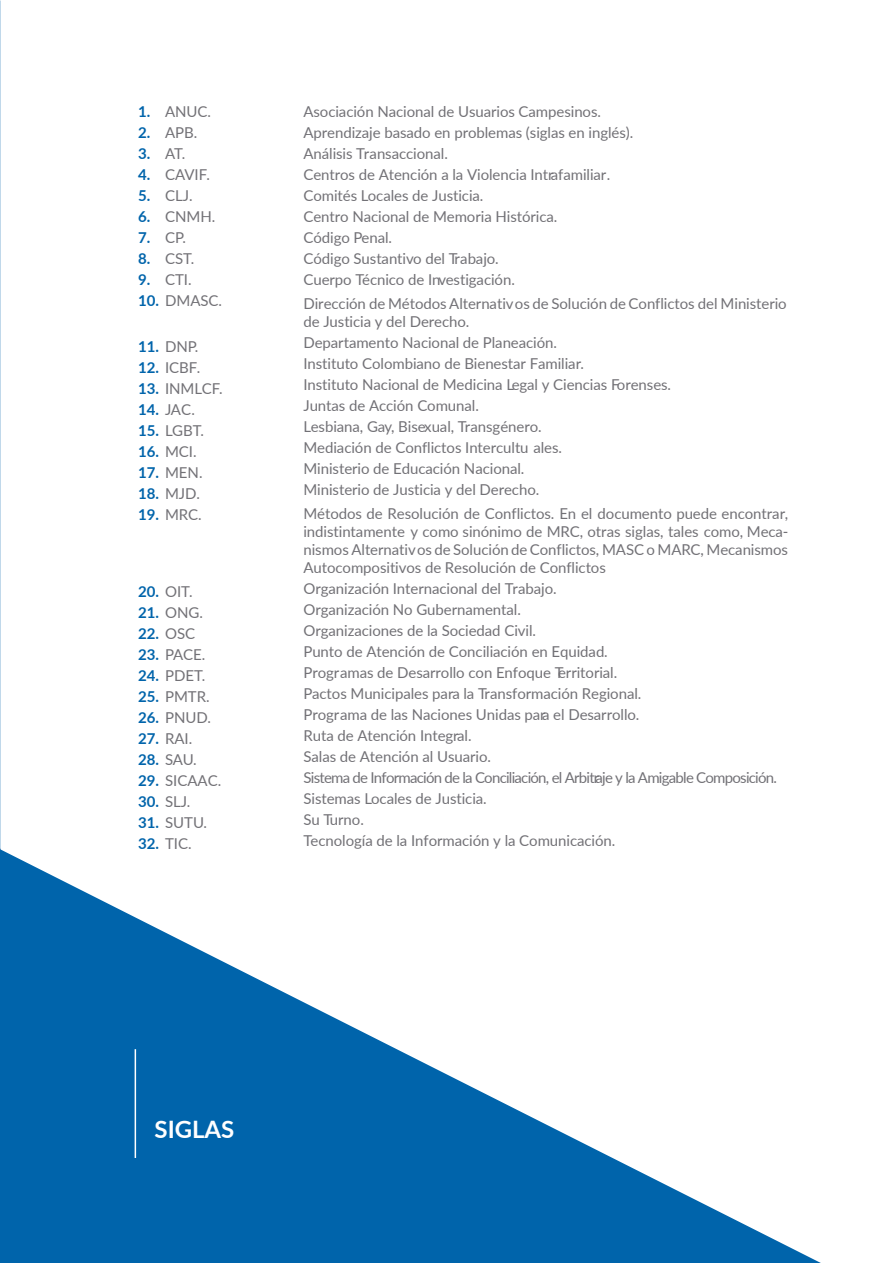
<style>
.page{position:relative;width:893px;height:1263px;background:#fff}
.page>*{position:absolute;margin:0;border:0;box-sizing:border-box;transform-origin:0 0}
.t1{font:700 24px "Lato";color:#fff}
.t2{font:15px/21px "Lato";letter-spacing:-.005em;color:#727176}
.t3{font:700 15px "Lato";color:#0064ab}
.s1{font-weight:700;color:#0064ab}
.s2{font-weight:400;color:#727176}
</style>
<div class="page">
<svg style="left:0;top:849px;width:821px;height:414px"></svg>
<hr style="left:135px;top:1049px;width:1px;height:109px;background:#fff">
<p class="t2" style="left:138px;top:100px;width:75px"><span class="s1">1.</span> ANUC.</p>
<p class="t2" style="left:138px;top:121px;width:61px"><span class="s1">2.</span> APB.</p>
<p class="t2" style="left:138px;top:142px;width:49px"><span class="s1">3.</span> AT.</p>
<p class="t2" style="left:138px;top:163px;width:73px"><span class="s1">4.</span> CAVIF.</p>
<p class="t2" style="left:138px;top:184px;width:56px"><span class="s1">5.</span> CLJ.</p>
<p class="t2" style="left:138px;top:205px;width:79px"><span class="s1">6.</span> CNMH.</p>
<p class="t2" style="left:138px;top:226px;width:50px"><span class="s1">7.</span> CP.</p>
<p class="t2" style="left:138px;top:247px;width:58px"><span class="s1">8.</span> CST.</p>
<p class="t2" style="left:138px;top:268px;width:55px"><span class="s1">9.</span> CTI.</p>
<p class="t2" style="left:138px;top:289px;width:86px"><span class="s1">10.</span> DMASC.</p>
<p class="t2" style="left:138px;top:335px;width:62px"><span class="s1">11.</span> DNP.</p>
<p class="t2" style="left:138px;top:356px;width:64px"><span class="s1">12.</span> ICBF.</p>
<p class="t2" style="left:138px;top:377px;width:86px"><span class="s1">13.</span> INMLCF.</p>
<p class="t2" style="left:138px;top:398px;width:58px"><span class="s1">14.</span> JAC.</p>
<p class="t2" style="left:138px;top:419px;width:67px"><span class="s1">15.</span> LGBT.</p>
<p class="t2" style="left:138px;top:440px;width:60px"><span class="s1">16.</span> MCI.</p>
<p class="t2" style="left:138px;top:461px;width:66px"><span class="s1">17.</span> MEN.</p>
<p class="t2" style="left:138px;top:482px;width:63px"><span class="s1">18.</span> MJD.</p>
<p class="t2" style="left:138px;top:503px;width:65px"><span class="s1">19.</span> MRC.</p>
<p class="t2" style="left:138px;top:581px;width:56px"><span class="s1">20.</span> OIT.</p>
<p class="t2" style="left:138px;top:602px;width:66px"><span class="s1">21.</span> ONG.</p>
<p class="t3" style="left:138px;top:623px;width:59px">22. <span class="s2">OSC</span></p>
<p class="t2" style="left:138px;top:644px;width:69px"><span class="s1">23.</span> PACE.</p>
<p class="t2" style="left:138px;top:665px;width:69px"><span class="s1">24.</span> PDET.</p>
<p class="t2" style="left:138px;top:686px;width:73px"><span class="s1">25.</span> PMTR.</p>
<p class="t2" style="left:138px;top:707px;width:74px"><span class="s1">26.</span> PNUD.</p>
<p class="t2" style="left:138px;top:728px;width:56px"><span class="s1">27.</span> RAI.</p>
<p class="t2" style="left:138px;top:749px;width:60px"><span class="s1">28.</span> SAU.</p>
<p class="t2" style="left:138px;top:770px;width:85px"><span class="s1">29.</span> SICAAC.</p>
<p class="t2" style="left:138px;top:791px;width:54px"><span class="s1">30.</span> SLJ.</p>
<p class="t2" style="left:138px;top:812px;width:70px"><span class="s1">31.</span> SUTU.</p>
<p class="t2" style="left:138px;top:833px;width:55px"><span class="s1">32.</span> TIC.</p>
<p class="t2" style="left:303px;top:100px;width:331px">Asociación Nacional de Usuarios Campesinos.<br>Aprendizaje basado en problemas (siglas en inglés).<br>Análisis Transaccional.<br>Centros de Atención a la Violencia Intrafamiliar.<br>Comités Locales de Justicia.<br>Centro Nacional de Memoria Histórica.<br>Código Penal.<br>Código Sustantivo del Trabajo.<br>Cuerpo Técnico de Investigación.</p>
<p class="t2" style="left:303px;top:294px;width:485px;line-height:18px">Dirección de Métodos Alternativos de Solución de Conflictos del Ministerio de Justicia y del Derecho.</p>
<p class="t2" style="left:303px;top:331px;width:369px">Departamento Nacional de Planeación.<br>Instituto Colombiano de Bienestar Familiar.<br>Instituto Nacional de Medicina Legal y Ciencias Forenses.<br>Juntas de Acción Comunal.<br>Lesbiana, Gay, Bisexual, Transgénero.<br>Mediación de Conflictos Intercultu ales.<br>Ministerio de Educación Nacional.<br>Ministerio de Justicia y del Derecho.</p>
<p class="t2" style="left:303px;top:504px;width:486px;line-height:18px;text-align:justify">Métodos de Resolución de Conflictos. En el documento puede encontrar, indistintamente y como sinónimo de MRC, otras siglas, tales como, Meca&shy;nismos Alternativos de Solución de Conflictos, MASC o MARC, Mecanismos Autocompositivos de Resolución de Conflictos</p>
<p class="t2" style="left:303px;top:577px;width:475px">Organización Internacional del Trabajo.<br>Organización No Gubernamental.<br>Organizaciones de la Sociedad Civil.<br>Punto de Atención de Conciliación en Equidad.<br>Programas de Desarrollo con Enfoque Territorial.<br>Pactos Municipales para la Transformación Regional.<br>Programa de las Naciones Unidas para el Desarrollo.<br>Ruta de Atención Integral.<br>Salas de Atención al Usuario.<br>Sistema de Información de la Conciliación, el Arbitraje y la Amigable Composición.<br>Sistemas Locales de Justicia.<br>Su Turno.<br>Tecnología de la Información y la Comunicación.</p>
<h1 class="t1" style="left:154px;top:1111px;width:81px">SIGLAS</h1>
</div>
